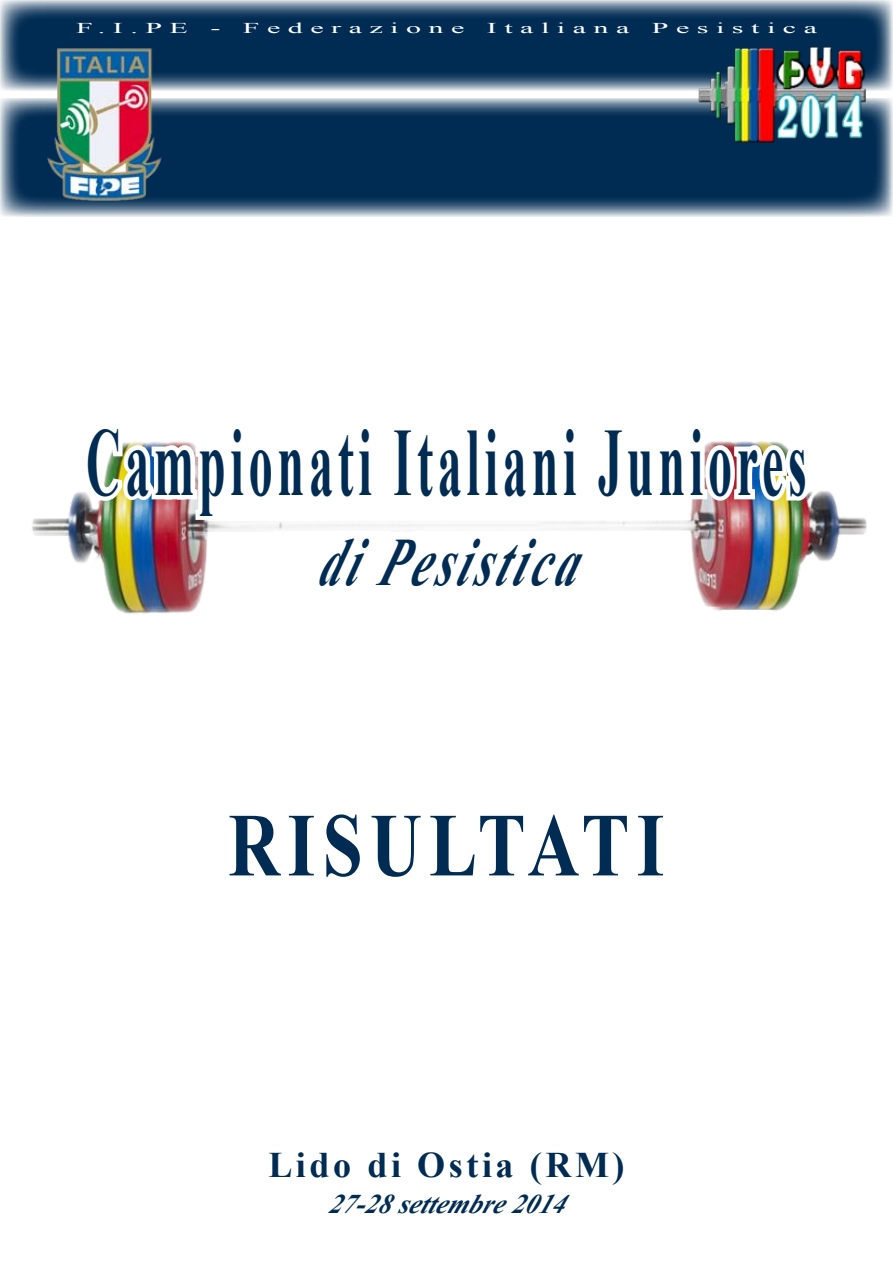
<style>
.page{position:relative;width:893px;height:1263px;background:#fff}
.page>*{position:absolute;margin:0;border:0;box-sizing:border-box;transform-origin:0 0}
.t1{font:700 96px "Times New Roman";letter-spacing:.1em;color:#002c53;scale:.5 1}
.t2{font:700 90px "Times New Roman";letter-spacing:.1em;color:#002c53;scale:.8 1}
.t3{font:italic 700 67.5px "Times New Roman";color:#002c53;scale:.67 1}
.t4{font:700 36px "Times New Roman";letter-spacing:.1em;color:#002c53}
.t5{font:italic 700 27px "Times New Roman";color:#002c53}
.t6{font:15px "Times New Roman";letter-spacing:.25em;color:#fff;scale:2 1}
</style>
<div class="page">
<svg style="left:0;top:98px;width:893px;height:119px;background:#23486a"></svg>
<svg style="left:0;top:0;width:893px;height:91px;background:#294d6e"></svg>
<img style="left:45px;top:46px;width:119px;height:156px">
<img style="left:32px;top:491px;width:835px;height:72px">
<img style="left:78px;top:440px;width:738px;height:174px">
<img style="left:697px;top:44px;width:171px;height:100px">
<p class="t6" style="left:76px;top:17px;width:57px">F.I.PE</p>
<p class="t6" style="left:210px;top:17px;width:129px">- Federazione</p>
<p class="t6" style="left:487px;top:17px;width:73px">Italiana</p>
<p class="t6" style="left:652px;top:17px;width:84px">Pesistica</p>
<h1 class="t1" style="left:86px;top:393px;width:1443px">Campionati Italiani Juniores</h1>
<h3 class="t3" style="left:317px;top:515px;width:423px">diPesistica</h3>
<h2 class="t2" style="left:228px;top:780px;width:547px">RISULTATI</h2>
<h3 class="t4" style="left:268px;top:1139px;width:358px">Lido di Ostia (RM)</h3>
<h3 class="t5" style="left:328px;top:1185px;width:248px">27-28settembre2014</h3>
</div>
